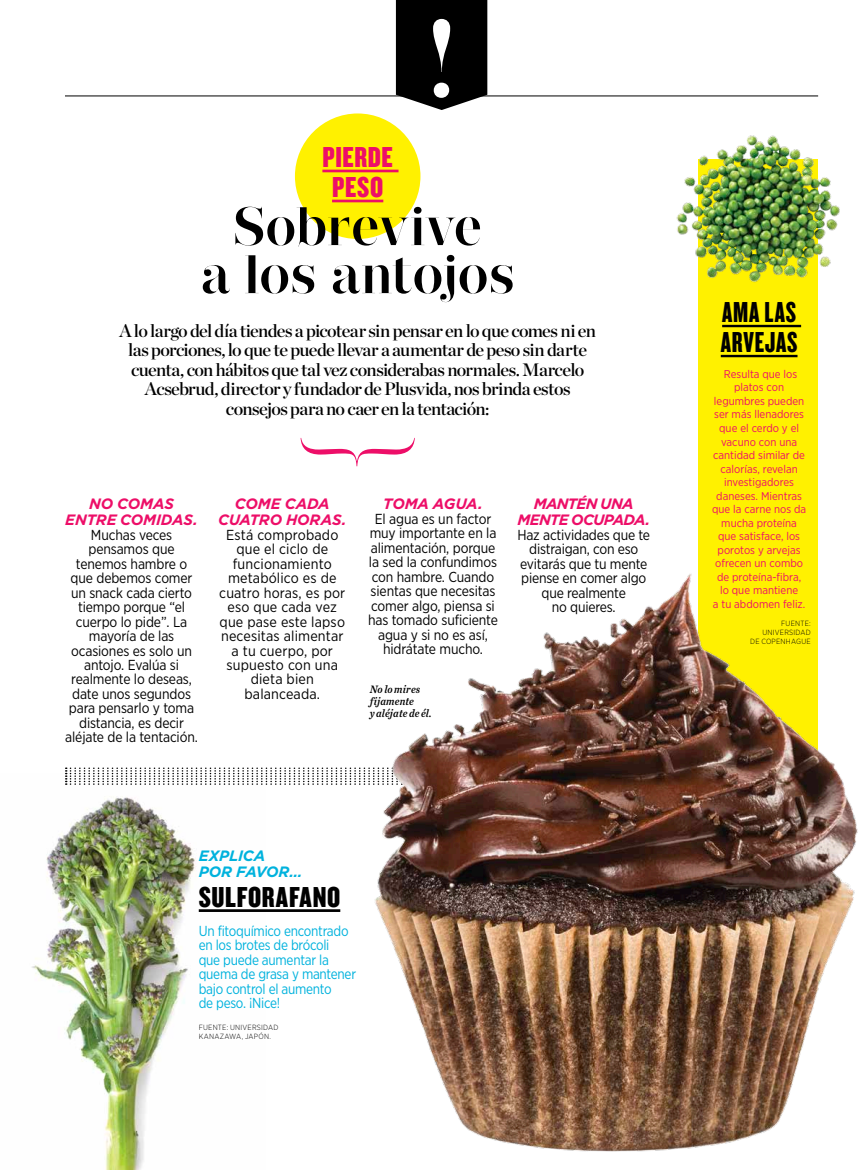
<style>
.page{position:relative;width:864px;height:1170px;background:#fff}
.page>*{position:absolute;margin:0;border:0;box-sizing:border-box;transform-origin:0 0}
.t1{font:700 54px/48px "Narziss";color:#000;text-align:center}
.t2{font:30px/30px "Knockout 68 Full Featherwt";letter-spacing:.025em;color:#000}
.t3{font:30px "Knockout 69 Full Liteweight";letter-spacing:.025em;color:#000}
.t4{font:30px/30px "Knockout 69 Full Liteweight";letter-spacing:.02em;color:#ed0e68;text-align:center}
.t5{font:600 18px/19.5px "Chronicle Display";letter-spacing:-.035em;color:#000;text-align:center}
.t6{font:italic 700 15px/15.9px "Gotham";letter-spacing:-.015em;color:#ed0e68;text-align:center}
.t7{font:italic 700 15px/15.9px "Gotham";letter-spacing:-.055em;color:#ed0e68;text-align:center}
.t8{font:italic 700 15px/15.9px "Gotham";letter-spacing:-.01em;color:#00b2dd}
.t9{font:14.4px/14.4px "Gotham Narrow";letter-spacing:-.01em;color:#000;text-align:center}
.t10{font:14.4px/14.4px "Gotham Narrow";letter-spacing:.01em;color:#000;text-align:center}
.t11{font:14.4px/14.4px "Gotham Narrow";letter-spacing:-.02em;color:#00b2dd;scale:.94 1}
.t12{font:11.25px/13.5px "Gotham Narrow";color:#ed0e68;text-align:center}
.t13{font:italic 11.25px/12px "Chronicle Text G2 Semi";letter-spacing:.015em;color:#000;scale:.9 1}
.t14{font:300 7.5px/9px "Gotham Narrow";letter-spacing:.03em;color:#000;text-align:right}
</style>
<div class="page">
<svg style="left:66px;top:767px;width:267px;height:17px"></svg>
<div style="left:698px;top:159px;width:119px;height:671px;background:#fff100"></div>
<img style="left:32px;top:773px;width:233px;height:396px">
<img style="left:335px;top:556px;width:523px;height:596px">
<hr style="left:65px;top:96px;width:752px;height:1px;background:#000">
<svg style="left:396px;top:0;width:91px;height:110px;background:#222"></svg>
<hr style="left:721px;top:325px;width:79px;height:2px;background:#000">
<hr style="left:720px;top:355px;width:77px;height:2px;background:#000">
<hr style="left:199px;top:909px;width:141px;height:2px;background:#000">
<div style="left:295px;top:113px;width:125px;height:126px;background:#fff100;border-radius:50%"></div>
<hr style="left:322px;top:170px;width:76px;height:2px;background:#ed0e68">
<hr style="left:332px;top:200px;width:51px;height:2px;background:#ed0e68">
<svg style="left:300px;top:438px;width:114px;height:28px"></svg>
<img style="left:676px;top:135px;width:164px;height:168px">
<p class="t4" style="left:322px;top:141px;width:72px">PIERDE<br>PESO</p>
<p class="t1" style="left:200px;top:201px;width:315px">Sobrevive<br>a los antojos</p>
<p class="t5" style="left:119px;top:320px;width:478px">A lo largo del día tiendes a picotear sin pensar en lo que comes ni en las porciones, lo que te puede llevar a aumentar de peso sin darte cuenta, con hábitos que tal vez considerabas normales. Marcelo Acsebrud, director y fundador de Plusvida, nos brinda estos consejos para no caer en la tentación:</p>
<p class="t6" style="left:65px;top:496px;width:134px">NO COMAS<br>ENTRE COMIDAS.</p>
<p class="t9" style="left:65px;top:527px;width:134px">Muchas veces pensamos que tenemos hambre o que debemos comer un snack cada cierto tiempo porque “el cuerpo lo pide”. La mayoría de las ocasiones es solo un antojo. Evalúa si realmente lo deseas, date unos segundos para pensarlo y toma distancia, es decir aléjate de la tentación.</p>
<p class="t6" style="left:218px;top:496px;width:130px">COME CADA<br>CUATRO HORAS.</p>
<p class="t10" style="left:219px;top:527px;width:127px">Está comprobado que el ciclo de funcionamiento metabólico es de cuatro horas, es por eso que cada vez que pase este lapso necesitas alimentar a tu cuerpo, por supuesto con una dieta bien balanceada.</p>
<p class="t6" style="left:383px;top:496px;width:101px">TOMA AGUA.</p>
<p class="t9" style="left:368px;top:511px;width:131px">El agua es un factor muy importante en la alimentación, porque la sed la confundimos con hambre. Cuando sientas que necesitas comer algo, piensa si has tomado suficiente agua y si no es así, hidrátate mucho.</p>
<p class="t13" style="left:369px;top:682px;width:71px">No lo mires fijamente<br>y aléjate de él.</p>
<p class="t7" style="left:517px;top:496px;width:134px">MANTÉN UNA<br>MENTE OCUPADA.</p>
<p class="t9" style="left:517px;top:527px;width:134px">Haz actividades que te distraigan, con eso evitarás que tu mente piense en comer algo que realmente<br>no quieres.</p>
<p class="t8" style="left:199px;top:847px;width:105px">EXPLICA<br>POR FAVOR…</p>
<p class="t3" style="left:199px;top:878px;width:143px">SULFORAFANO</p>
<p class="t11" style="left:199px;top:923px;width:169px">Un fitoquímico encontrado en los brotes de brócoli<br>que puede aumentar la quema de grasa y mantener bajo control el aumento<br>de peso. ¡Nice!</p>
<p class="t14" style="left:199px;top:1022px;width:81px;text-align:left">FUENTE: UNIVERSIDAD<br>KANAZAWA, JAPÓN.</p>
<p class="t2" style="left:720px;top:296px;width:78px">AMA LAS<br>ARVEJAS</p>
<p class="t12" style="left:711px;top:367px;width:96px">Resulta que los platos con legumbres pueden ser más llenadores que el cerdo y el vacuno con una cantidad similar de calorías, revelan investigadores daneses. Mientras que la carne nos da mucha proteína que satisface, los porotos y arvejas ofrecen un combo de proteína-fibra, lo que mantiene<br>a tu abdomen feliz.</p>
<p class="t14" style="left:749px;top:618px;width:62px">FUENTE:<br>UNIVERSIDAD<br>DE COPENHAGUE</p>
</div>
